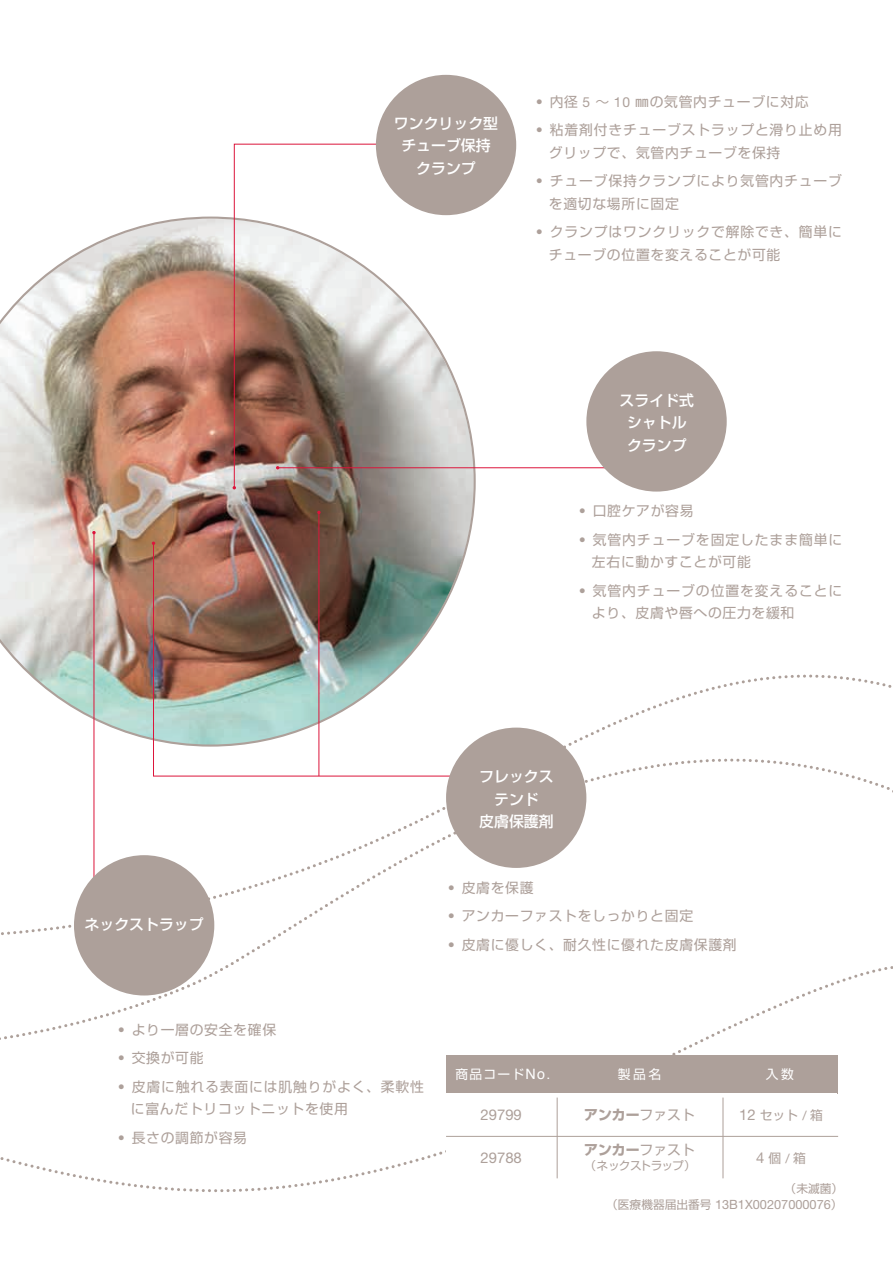
<style>
.page{position:relative;width:893px;height:1263px;background:#fff}
.page>*{position:absolute;margin:0;border:0;box-sizing:border-box;transform-origin:0 0}
.t1{font:500 14.85px/22.5px "Shin Go Pro";color:#fff;text-align:center}
.t2{font:14.85px "Helvetica Neue LT Std";color:#ada09a}
.t3{font:13.8px/28.5px "Shin Go Pro";letter-spacing:.05em;color:#ada09a}
.t4{font:700 13.8px "Shin Go Pro";color:#ada09a}
.t5{font:12.75px "Helvetica Neue LT Std";color:#ada09a}
.t6{font:12.75px "Shin Go Pro";letter-spacing:.1em;color:#fff}
.t7{font:12.75px "Shin Go Pro";color:#ada09a}
.t8{font:11.7px "Shin Go Pro";letter-spacing:-.095em;color:#ada09a}
.t9{font:11.7px "Shin Go Pro";letter-spacing:-.025em;color:#ada09a}
.s1{font-weight:900}
.s2{font-family:"Helvetica Neue LT Std"}
.s3{font-family:"Koz Go Pr 6 N"}
.s4{font-family:"Helvetica";font-size:14.25px}
.s5{font-weight:400}
.s6{font-family:"Helvetica Neue LT Std";font-size:14.85px}
.s7{font-family:"Shin Go Pro";font-size:11.7px}
</style>
<div class="page">
<svg style="left:1px;top:676px;width:892px;height:286px"></svg>
<svg style="left:0;top:962px;width:893px;height:231px"></svg>
<img style="left:0;top:215px;width:477px;height:533px">
<div style="left:446px;top:1055px;width:391px;height:38px;background:#ada09a"></div>
<div style="left:446px;top:1093px;width:111px;height:43px;background:#fff"></div>
<div style="left:446px;top:1136px;width:111px;height:42px;background:#fff"></div>
<div style="left:557px;top:1093px;width:165px;height:43px;background:#fff"></div>
<div style="left:557px;top:1136px;width:165px;height:42px;background:#fff"></div>
<div style="left:722px;top:1093px;width:115px;height:43px;background:#fff"></div>
<div style="left:722px;top:1136px;width:115px;height:42px;background:#fff"></div>
<hr style="left:557px;top:1097px;width:1px;height:81px;background:#ada09a">
<hr style="left:723px;top:1097px;width:1px;height:81px;background:#ada09a">
<hr style="left:446px;top:1136px;width:392px;height:1px;background:#ada09a">
<svg style="left:233px;top:143px;width:146px;height:346px"></svg>
<div style="left:376px;top:75px;width:140px;height:140px;background:#ada09a;border-radius:50%"></div>
<hr style="left:278px;top:467px;width:330px;height:1px;background:#dc153b">
<div style="left:586px;top:351px;width:141px;height:141px;background:#ada09a;border-radius:50%"></div>
<img style="left:153px;top:542px;width:302px;height:235px">
<svg style="left:152px;top:541px;width:3px;height:4px"></svg>
<div style="left:446px;top:728px;width:140px;height:140px;background:#ada09a;border-radius:50%"></div>
<hr style="left:318px;top:512px;width:1px;height:264px;background:#dc153b">
<hr style="left:94px;top:533px;width:1px;height:349px;background:#dc153b">
<div style="left:74px;top:855px;width:140px;height:140px;background:#ada09a;border-radius:50%"></div>
<p class="t1" style="left:394px;top:110px;width:106px">ワンクリック型チューブ保持クランプ</p>
<p class="t3" style="left:532px;top:85px;width:311px"><span class="s1">・</span>内径 <span class="s2">5</span> <span class="s3">～</span> <span class="s2">10</span> ㎜の気管内チューブに対応<br><span class="s1">・</span>粘着剤付きチューブストラップと滑り止め用</p>
<p class="t3" style="left:532px;top:136px;width:311px;text-indent:16px">グリップで、気管内チューブを保持<br><span class="s1">・</span>チューブ保持クランプにより気管内チューブ</p>
<p class="t3" style="left:532px;top:187px;width:311px;text-indent:16px">を適切な場所に固定<br><span class="s1">・</span>クランプはワンクリックで解除でき、簡単に</p>
<p class="t3" style="left:549px;top:238px;width:233px">チューブの位置を変えることが可能</p>
<p class="t1" style="left:620px;top:387px;width:76px">スライド式シャトルクランプ</p>
<p class="t3" style="left:575px;top:495px;width:268px"><span class="s1">・</span>口腔ケアが容易<br><span class="s1">・</span>気管内チューブを固定したまま簡単に</p>
<p class="t3" style="left:575px;top:546px;width:268px;text-indent:16px">左右に動かすことが可能<br><span class="s1">・</span>気管内チューブの位置を変えることに</p>
<p class="t3" style="left:592px;top:597px;width:204px">より、皮膚や唇への圧力を緩和</p>
<p class="t1" style="left:85px;top:912px;width:121px">ネックストラップ</p>
<p class="t1" style="left:479px;top:763px;width:76px">フレックステンド<br>皮膚保護剤</p>
<p class="t3" style="left:444px;top:872px;width:294px"><span class="s1">・</span>皮膚を保護<br><span class="s1">・</span>アンカーファストをしっかりと固定<br><span class="s1">・</span>皮膚に優しく、耐久性に優れた皮膚保護剤</p>
<p class="t3" style="left:114px;top:1014px;width:311px"><span class="s1">・</span>より一層の安全を確保<br><span class="s1">・</span>交換が可能<br><span class="s1">・</span>皮膚に触れる表面には肌触りがよく、柔軟性</p>
<p class="t3" style="left:114px;top:1093px;width:235px;text-indent:16px">に富んだトリコットニットを使用<span class="s1">・</span>長さの調節が容易</p>
<p class="t6" style="left:455px;top:1064px;width:96px">商品コード<span class="s4">No.</span></p>
<p class="t6" style="left:618px;top:1064px;width:45px">製品名</p>
<p class="t6" style="left:766px;top:1064px;width:30px">入数</p>
<p class="t2" style="left:481px;top:1106px;width:43px">29799</p>
<p class="t2" style="left:481px;top:1148px;width:43px">29788</p>
<p class="t4" style="left:584px;top:1104px;width:112px">アンカー<span class="s5">ファスト</span></p>
<p class="t4" style="left:584px;top:1139px;width:112px">アンカー<span class="s5">ファスト</span></p>
<p class="t8" style="left:584px;top:1155px;width:113px">（ネックストラップ）</p>
<p class="t7" style="left:739px;top:1105px;width:85px"><span class="s6">12</span> セット <span class="s2">/</span> 箱</p>
<p class="t7" style="left:756px;top:1147px;width:51px"><span class="s6">4</span> 個 <span class="s2">/</span> 箱</p>
<p class="t9" style="left:785px;top:1179px;width:60px">（未滅菌）</p>
<p class="t5" style="left:606px;top:1197px;width:238px"><span class="s7">（医療機器届出番号</span> 13B1X00207000076<span class="s7">）</span></p>
</div>
